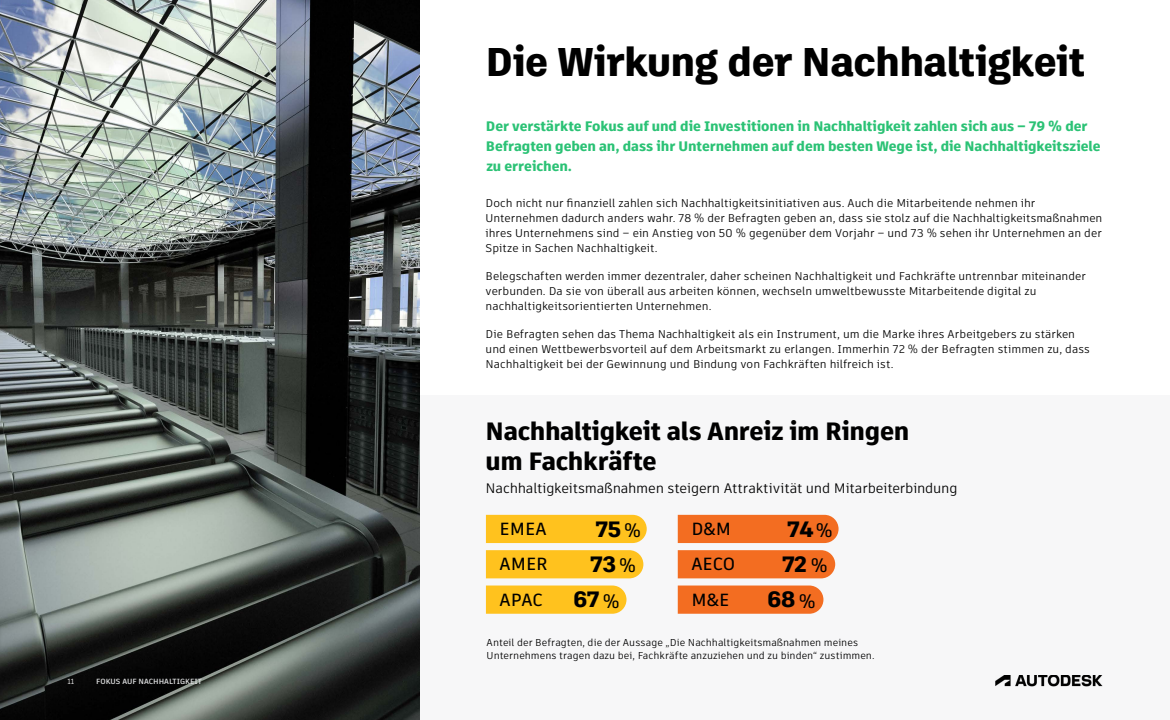
<style>
.page{position:relative;width:1170px;height:720px;background:#fff}
.page>*{position:absolute;margin:0;border:0;box-sizing:border-box;transform-origin:0 0}
.t1{font:800 40px "Artifakt Legend";letter-spacing:-.015em;color:#000}
.t2{font:800 25px/30px "Artifakt Element";letter-spacing:-.01em;color:#000}
.t3{font:800 22.12px "Artifakt Legend";letter-spacing:-.01em;color:#000}
.t4{font:500 17.62px "Artifakt Element";color:#000}
.t5{font:800 13.75px/20px "Artifakt Element";letter-spacing:-.005em;color:#2bc275}
.t6{font:13.75px "Artifakt Element";letter-spacing:-.015em;color:#000}
.t7{font:11.25px/15px "Artifakt Element";color:#000}
.t8{font:10px/13.8px "Artifakt Element";color:#000}
.t9{font:700 7.5px "Artifakt Element";color:#dcddde}
.t10{font:7.5px "Artifakt Element";color:#fff}
.s1{font-weight:600;font-size:18.5px}
</style>
<div class="page">
<div style="left:420px;top:395px;width:750px;height:325px;background:#f7f7f8"></div>
<img style="left:0;top:0;width:420px;height:720px">
<img style="left:995px;top:675px;width:107px;height:11px">
<div style="left:486px;top:515px;width:161px;height:28px;background:#ffc21e"></div>
<div style="left:486px;top:550px;width:157px;height:28px;background:#ffc21e"></div>
<div style="left:486px;top:586px;width:140px;height:28px;background:#ffc21e"></div>
<div style="left:678px;top:515px;width:161px;height:28px;background:#f36d21"></div>
<div style="left:678px;top:550px;width:157px;height:28px;background:#f36d21"></div>
<div style="left:678px;top:586px;width:145px;height:28px;background:#f36d21"></div>
<p class="t10" style="left:68px;top:676px;width:8px">11</p>
<p class="t9" style="left:96px;top:676px;width:107px">FOKUS AUF NACHHALTIGKEIT</p>
<h1 class="t1" style="left:485px;top:34px;width:601px">Die Wirkung der Nachhaltigkeit</h1>
<p class="t5" style="left:486px;top:117px;width:616px">Der verstärkte Fokus auf und die Investitionen in Nachhaltigkeit zahlen sich aus – 79 % der<br>Befragten geben an, dass ihr Unternehmen auf dem besten Wege ist, die Nachhaltigkeitsziele zu erreichen.</p>
<p class="t7" style="left:486px;top:195px;width:618px">Doch nicht nur finanziell zahlen sich Nachhaltigkeitsinitiativen aus. Auch die Mitarbeitende nehmen ihr Unternehmen dadurch anders wahr. 78 % der Befragten geben an, dass sie stolz auf die Nachhaltigkeitsmaßnahmen ihres Unternehmens sind – ein Anstieg von 50 % gegenüber dem Vorjahr – und 73 % sehen ihr Unternehmen an der Spitze in Sachen Nachhaltigkeit.</p>
<p class="t7" style="left:486px;top:269px;width:602px">Belegschaften werden immer dezentraler, daher scheinen Nachhaltigkeit und Fachkräfte untrennbar miteinander verbunden. Da sie von überall aus arbeiten können, wechseln umweltbewusste Mitarbeitende digital zu nachhaltigkeitsorientierten Unternehmen.</p>
<p class="t7" style="left:486px;top:327px;width:606px">Die Befragten sehen das Thema Nachhaltigkeit als ein Instrument, um die Marke ihres Arbeitgebers zu stärken und einen Wettbewerbsvorteil auf dem Arbeitsmarkt zu erlangen. Immerhin 72 % der Befragten stimmen zu, dass<br>Nachhaltigkeit bei der Gewinnung und Bindung von Fachkräften hilfreich ist.</p>
<h2 class="t2" style="left:486px;top:417px;width:425px">Nachhaltigkeit als Anreiz im Ringen um Fachkräfte</h2>
<p class="t6" style="left:486px;top:479px;width:474px">Nachhaltigkeitsmaßnahmen steigern Attraktivität und Mitarbeiterbindung</p>
<h3 class="t4" style="left:691px;top:517px;width:41px">D&amp;M</h3>
<h3 class="t3" style="left:788px;top:513px;width:47px">74<span class="s1">%</span></h3>
<h3 class="t4" style="left:691px;top:552px;width:45px">AECO</h3>
<h3 class="t3" style="left:782px;top:549px;width:47px">72 <span class="s1">%</span></h3>
<h3 class="t4" style="left:691px;top:587px;width:39px">M&amp;E</h3>
<h3 class="t3" style="left:768px;top:584px;width:50px">68<span class="s1">%</span></h3>
<p class="t8" style="left:487px;top:635px;width:390px">Anteil der Befragten, die der Aussage „Die Nachhaltigkeitsmaßnahmen meines<br>Unternehmens tragen dazu bei, Fachkräfte anzuziehen und zu binden“ zustimmen.</p>
<h3 class="t4" style="left:500px;top:517px;width:49px">EMEA</h3>
<h3 class="t3" style="left:596px;top:513px;width:47px">75<span class="s1">%</span></h3>
<h3 class="t4" style="left:500px;top:552px;width:50px">AMER</h3>
<h3 class="t3" style="left:591px;top:549px;width:47px">73<span class="s1">%</span></h3>
<h3 class="t4" style="left:500px;top:587px;width:45px">APAC</h3>
<h3 class="t3" style="left:574px;top:584px;width:47px">67<span class="s1">%</span></h3>
</div>
